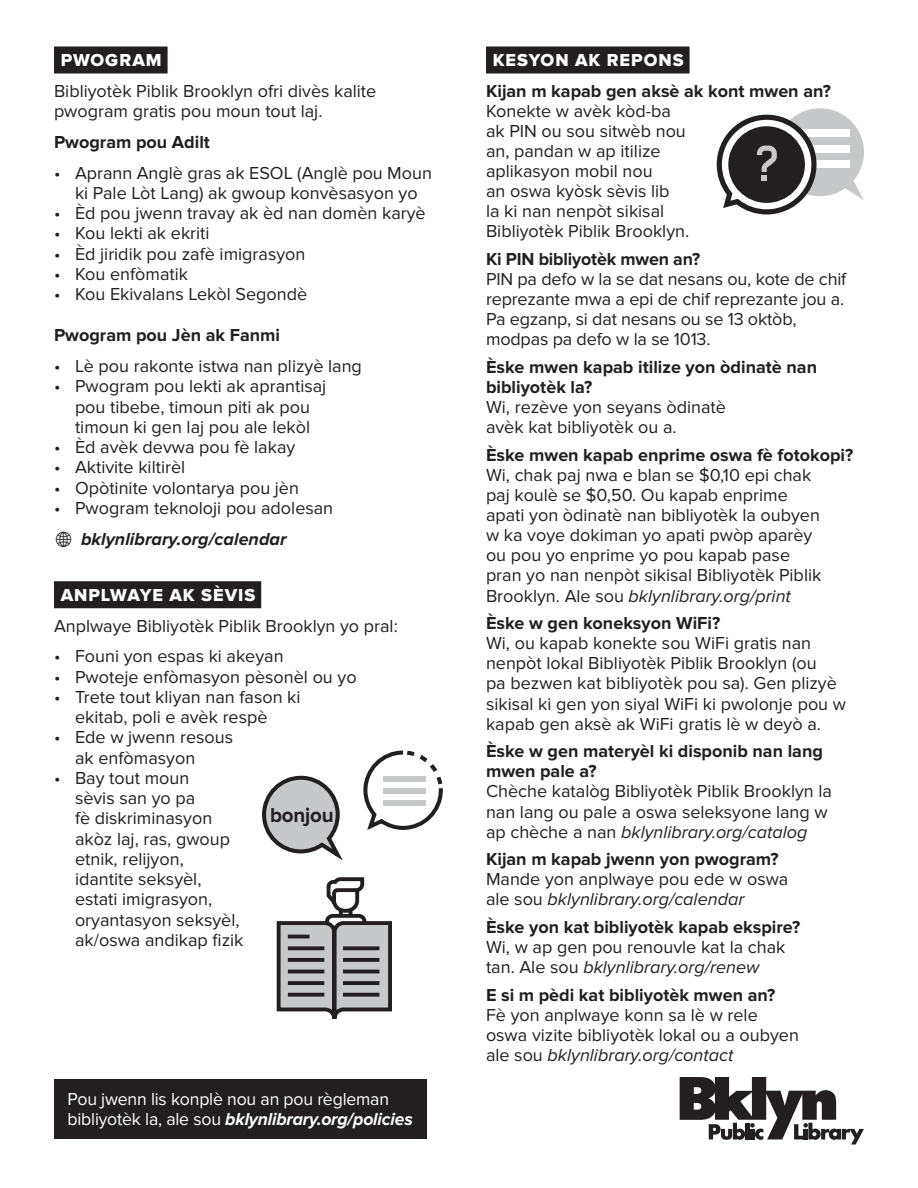
<style>
.page{position:relative;width:918px;height:1188px;background:#fff}
.page>*{position:absolute;margin:0;border:0;box-sizing:border-box;transform-origin:0 0}
.t1{font:700 21px "Proxima Nova";letter-spacing:-.01em;color:#231f20}
.Body_Copy{font:18px/20.1px "Proxima Nova";color:#231f20}
.Body_Copy-2{font:700 18px/20.1px "Proxima Nova";color:#231f20}
.t2{font:18px/20.2px "Proxima Nova";letter-spacing:-.01em;color:#fff}
.Subhed{font:18px "Proxima Nova Extrabld";letter-spacing:.05em;color:#fff}
.t3{font:italic 700 18px "Proxima Nova";color:#231f20}
.s1{font-weight:700;font-style:italic}
.s2{font-weight:700}
.s3{font-weight:400}
.s4{font-style:italic}
</style>
<div class="page">
<div style="left:54px;top:47px;width:114px;height:27px;background:#231f20"></div>
<div style="left:54px;top:581px;width:207px;height:27px;background:#231f20"></div>
<div style="left:486px;top:47px;width:204px;height:27px;background:#231f20"></div>
<svg style="left:680px;top:1077px;width:184px;height:67px"></svg>
<div style="left:54px;top:1079px;width:373px;height:60px;background:#231f20"></div>
<svg style="left:262px;top:775px;width:81px;height:86px"></svg>
<svg style="left:276px;top:877px;width:116px;height:142px"></svg>
<svg style="left:363px;top:750px;width:80px;height:80px"></svg>
<div style="left:383px;top:800px;width:43px;height:6px;background:#c7c8ca"></div>
<div style="left:383px;top:788px;width:43px;height:6px;background:#c7c8ca"></div>
<div style="left:383px;top:776px;width:43px;height:6px;background:#c7c8ca"></div>
<svg style="left:717px;top:108px;width:147px;height:106px"></svg>
<p class="Subhed" style="left:61px;top:50px;width:102px">PWOGRAM</p>
<p class="Body_Copy" style="left:54px;top:81px;width:324px">Bibliyotèk Piblik Brooklyn ofri divès kalite pwogram gratis pou moun tout laj.</p>
<p class="Body_Copy-2" style="left:54px;top:132px;width:158px">Pwogram pou Adilt</p>
<p class="Body_Copy" style="left:54px;top:163px;width:379px;text-align:center">• Aprann Anglè gras ak ESOL (Anglè pou Moun ki Pale Lòt Lang) ak gwoup konvèsasyon yo</p>
<p class="Body_Copy" style="left:54px;top:203px;width:373px">• Èd pou jwenn travay ak èd nan domèn karyè</p>
<p class="Body_Copy" style="left:54px;top:223px;width:157px">• Kou lekti ak ekriti</p>
<p class="Body_Copy" style="left:54px;top:244px;width:253px">• Èd jiridik pou zafè imigrasyon</p>
<p class="Body_Copy" style="left:54px;top:264px;width:136px">• Kou enfòmatik</p>
<p class="Body_Copy" style="left:54px;top:284px;width:255px">• Kou Ekivalans Lekòl Segondè</p>
<p class="Body_Copy-2" style="left:54px;top:326px;width:228px">Pwogram pou Jèn ak Fanmi</p>
<p class="Body_Copy" style="left:54px;top:356px;width:309px">• Lè pou rakonte istwa nan plizyè lang</p>
<p class="Body_Copy" style="left:54px;top:376px;width:274px;text-align:center">• Pwogram pou lekti ak aprantisaj pou tibebe, timoun piti ak pou timoun ki gen laj pou ale lekòl</p>
<p class="Body_Copy" style="left:54px;top:437px;width:243px">• Èd avèk devwa pou fè lakay</p>
<p class="Body_Copy" style="left:54px;top:457px;width:133px">• Aktivite kiltirèl</p>
<p class="Body_Copy" style="left:54px;top:478px;width:247px">• Opòtinite volontarya pou jèn</p>
<p class="Body_Copy" style="left:54px;top:498px;width:281px">• Pwogram teknoloji pou adolesan</p>
<p class="t3" style="left:81px;top:528px;width:207px">bklynlibrary.org/calendar</p>
<p class="Subhed" style="left:61px;top:584px;width:196px">ANPLWAYE AK SÈVIS</p>
<p class="Body_Copy" style="left:54px;top:616px;width:345px">Anplwaye Bibliyotèk Piblik Brooklyn yo pral:</p>
<p class="Body_Copy" style="left:54px;top:646px;width:231px">• Founi yon espas ki akeyan</p>
<p class="Body_Copy" style="left:54px;top:667px;width:304px">• Pwoteje enfòmasyon pèsonèl ou yo</p>
<p class="Body_Copy" style="left:75px;top:687px;width:227px;text-indent:-21px">• Trete tout kliyan nan fason ki ekitab, poli e avèk respè</p>
<p class="Body_Copy" style="left:75px;top:727px;width:160px;text-indent:-21px">• Ede w jwenn resous ak enfòmasyon</p>
<p class="Body_Copy" style="left:75px;top:768px;width:170px;text-indent:-21px">• Bay tout moun<br>sèvis san yo pa<br>fè diskriminasyon akòz laj, ras, gwoup etnik, relijyon, idantite seksyèl, estati imigrasyon, oryantasyon seksyèl, ak/oswa andikap fizik</p>
<p class="t1" style="left:270px;top:803px;width:65px">bonjou</p>
<p class="t2" style="left:68px;top:1089px;width:347px">Pou jwenn lis konplè nou an pou règleman bibliyotèk la, ale sou <span class="s1">bklynlibrary.org/policies</span></p>
<p class="Subhed" style="left:493px;top:50px;width:192px">KESYON AK REPONS</p>
<p class="Body_Copy" style="left:486px;top:81px;width:346px"><span class="s2">Kijan m kapab gen aksè ak kont mwen an?<br></span>Konekte w avèk kòd-ba<br>ak PIN ou sou sitwèb nou<br>an, pandan w ap itilize<br>aplikasyon mobil nou<br>an oswa kyòsk sèvis lib<br>la ki nan nenpòt sikisal<br>Bibliyotèk Piblik Brooklyn.</p>
<p class="Body_Copy" style="left:486px;top:249px;width:362px"><span class="s2">Ki PIN bibliyotèk mwen an?<br></span>PIN pa defo w la se dat nesans ou, kote de chif reprezante mwa a epi de chif reprezante jou a.<br>Pa egzanp, si dat nesans ou se 13 oktòb, modpas pa defo w la se 1013.</p>
<p class="Body_Copy-2" style="left:486px;top:357px;width:333px">Èske mwen kapab itilize yon òdinatè nan bibliyotèk la?<br><span class="s3">Wi, rezève yon seyans òdinatè<br>avèk kat bibliyotèk ou a.</span></p>
<p class="Body_Copy" style="left:486px;top:445px;width:369px"><span class="s2">Èske mwen kapab enprime oswa fè fotokopi?<br></span>Wi, chak paj nwa e blan se $0,10 epi chak<br>paj koulè se $0,50. Ou kapab enprime<br>apati yon òdinatè nan bibliyotèk la oubyen<br>w ka voye dokiman yo apati pwòp aparèy<br>ou pou yo enprime yo pou kapab pase<br>pran yo nan nenpòt sikisal Bibliyotèk Piblik Brooklyn. Ale sou <span class="s4">bklynlibrary.org/print</span></p>
<p class="Body_Copy" style="left:486px;top:613px;width:362px"><span class="s2">Èske w gen koneksyon WiFi?<br></span>Wi, ou kapab konekte sou WiFi gratis nan nenpòt lokal Bibliyotèk Piblik Brooklyn (ou<br>pa bezwen kat bibliyotèk pou sa). Gen plizyè sikisal ki gen yon siyal WiFi ki pwolonje pou w kapab gen aksè ak WiFi gratis lè w deyò a.</p>
<p class="Body_Copy" style="left:486px;top:741px;width:347px"><span class="s2">Èske w gen materyèl ki disponib nan lang mwen pale a?<br></span>Chèche katalòg Bibliyotèk Piblik Brooklyn la nan lang ou pale a oswa seleksyone lang w ap chèche a nan <span class="s4">bklynlibrary.org/catalog</span></p>
<p class="Body_Copy" style="left:486px;top:849px;width:304px"><span class="s2">Kijan m kapab jwenn yon pwogram?<br></span>Mande yon anplwaye pou ede w oswa ale sou <span class="s4">bklynlibrary.org/calendar</span></p>
<p class="Body_Copy" style="left:486px;top:917px;width:316px"><span class="s2">Èske yon kat bibliyotèk kapab ekspire?<br></span>Wi, w ap gen pou renouvle kat la chak tan. Ale sou <span class="s4">bklynlibrary.org/renew</span></p>
<p class="Body_Copy" style="left:486px;top:985px;width:314px"><span class="s2">E si m pèdi kat bibliyotèk mwen an?<br></span>Fè yon anplwaye konn sa lè w rele oswa vizite bibliyotèk lokal ou a oubyen ale sou <span class="s4">bklynlibrary.org/contact</span></p>
</div>
